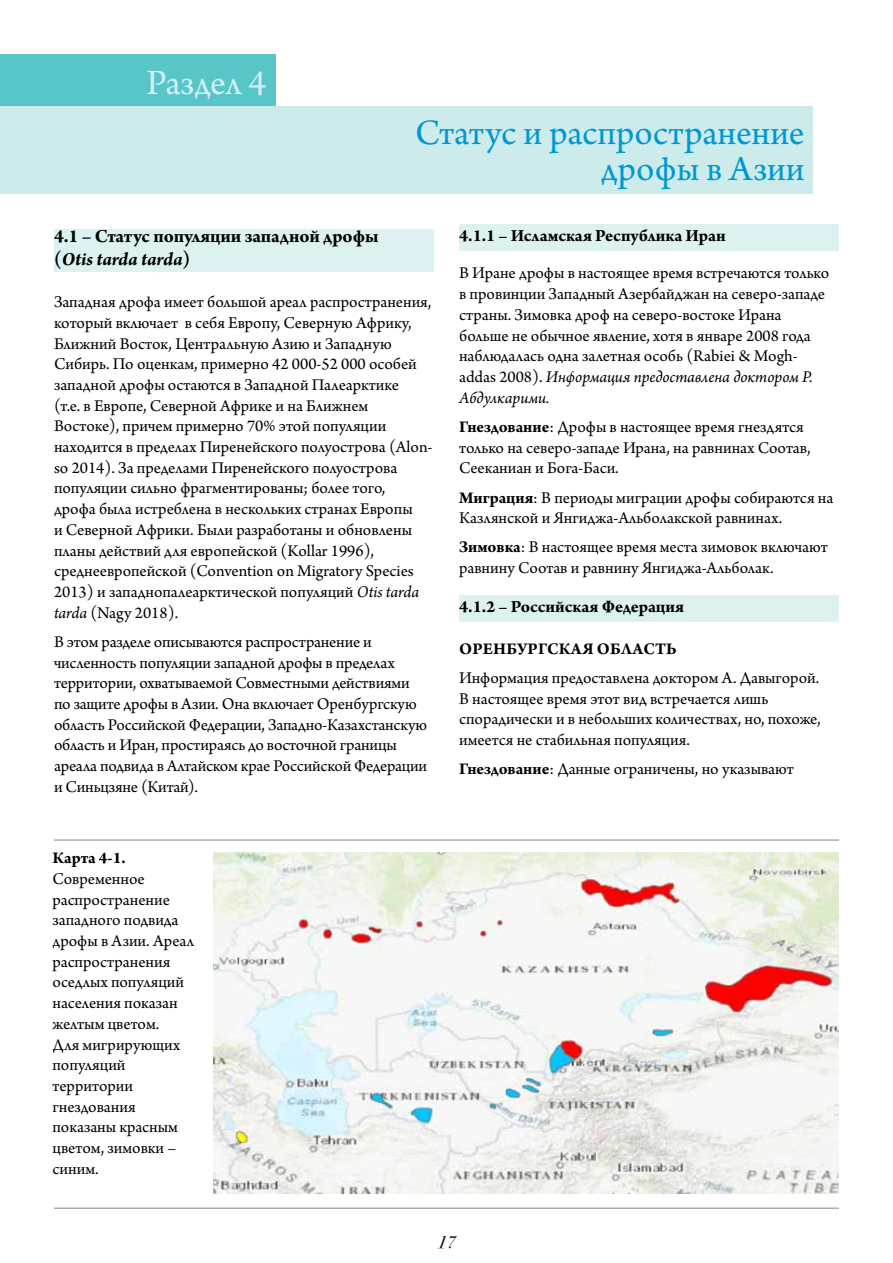
<style>
.page{position:relative;width:893px;height:1263px;background:#fff}
.page>*{position:absolute;margin:0;border:0;box-sizing:border-box;transform-origin:0 0}
.t1{font:37.5px/36px "Arno Pro";color:#0098d0;text-align:right}
.t2{font:37.5px "Arno Pro";letter-spacing:-.01em;color:#d4effc}
.t3{font:700 19.5px/23.4px "Arno Pro";letter-spacing:-.005em;color:#000}
.t4{font:700 18px "Arno Pro";color:#000}
.t5{font:17.25px/20.7px "Arno Pro";letter-spacing:-.005em;color:#000}
.t6{font:700 17.25px "Arno Pro";letter-spacing:.01em;color:#000}
.t7{font:italic 17.25px "Bodoni Svty Two ITCTT";color:#000}
.s1{font-style:italic}
.s2{font-weight:700}
</style>
<div class="page">
<div style="left:0;top:54px;width:275px;height:52px;background:#58c5c7"></div>
<div style="left:0;top:106px;width:812px;height:87px;background:#ceebeb"></div>
<img style="left:214px;top:853px;width:624px;height:341px">
<hr style="left:54px;top:1207px;width:785px;height:2px;background:#abacad">
<hr style="left:54px;top:839px;width:785px;height:2px;background:#abacad">
<div style="left:54px;top:229px;width:380px;height:42px;background:#ddf1f0"></div>
<div style="left:459px;top:224px;width:380px;height:27px;background:#ddf1f0"></div>
<div style="left:459px;top:595px;width:380px;height:27px;background:#ddf1f0"></div>
<h1 class="t2" style="left:146px;top:61px;width:121px">Раздел 4</h1>
<h1 class="t1" style="left:415px;top:116px;width:391px">Статус и распространение дрофы в Азии</h1>
<p class="t3" style="left:54px;top:225px;width:326px">4.1 – Статус популяции западной дрофы (<span class="s1">Otis tarda tarda</span>)</p>
<p class="t5" style="left:54px;top:293px;width:380px">Западная дрофа имеет большой ареал распространения, который включает в себя Европу, Северную Африку, Ближний Восток, Центральную Азию и Западную Сибирь. По оценкам, примерно 42 000-52 000 особей западной дрофы остаются в Западной Палеарктике<br>(т.е. в Европе, Северной Африке и на Ближнем Востоке), причем примерно 70% этой популяции находится в пределах Пиренейского полуострова (Alon&shy;so 2014). За пределами Пиренейского полуострова популяции сильно фрагментированы; более того,<br>дрофа была истреблена в нескольких странах Европы<br>и Северной Африки. Были разработаны и обновлены планы действий для европейской (Kollar 1996), среднеевропейской (Convention on Migratory Species 2013) и западнопалеарктической популяций <span class="s1">Otis tarda tarda</span> (Nagy 2018).</p>
<p class="t5" style="left:54px;top:632px;width:375px">В этом разделе описываются распространение и численность популяции западной дрофы в пределах территории, охватываемой Совместными действиями по защите дрофы в Азии. Она включает Оренбургскую область Российской Федерации, Западно-Казахстанскую область и Иран, простираясь до восточной границы ареала подвида в Алтайском крае Российской Федерации и Синьцзяне (Китай).</p>
<p class="t6" style="left:53px;top:848px;width:75px">Карта 4-1.</p>
<p class="t5" style="left:53px;top:869px;width:143px">Современное распространение западного подвида дрофы в Азии. Ареал распространения оседлых популяций населения показан желтым цветом.<br>Для мигрирующих популяций территории гнездования показаны красным цветом, зимовки – синим.</p>
<p class="t4" style="left:459px;top:225px;width:268px">4.1.1 – Исламская Республика Иран</p>
<p class="t5" style="left:459px;top:264px;width:372px">В Иране дрофы в настоящее время встречаются только в провинции Западный Азербайджан на северо-западе страны. Зимовка дроф на северо-востоке Ирана больше не обычное явление, хотя в январе 2008 года наблюдалась одна залетная особь (Rabiei &amp; Mogh&shy;addas 2008). <span class="s1">Информация предоставлена доктором Р.<br>Абдулкарими.</span></p>
<p class="t5" style="left:459px;top:417px;width:353px"><span class="s2">Гнездование</span>: Дрофы в настоящее время гнездятся только на северо-западе Ирана, на равнинах Соотав,<br>Сееканиан и Бога-Баси.</p>
<p class="t5" style="left:459px;top:488px;width:376px"><span class="s2">Миграция</span>: В периоды миграции дрофы собираются на<br>Казлянской и Янгиджа-Альболакской равнинах.</p>
<p class="t5" style="left:459px;top:538px;width:370px"><span class="s2">Зимовка</span>: В настоящее время места зимовок включают равнину Соотав и равнину Янгиджа-Альболак.</p>
<p class="t4" style="left:459px;top:596px;width:226px">4.1.2 – Российская Федерация</p>
<p class="t6" style="left:459px;top:638px;width:219px">ОРЕНБУРГСКАЯ ОБЛАСТЬ</p>
<p class="t5" style="left:459px;top:668px;width:363px">Информация предоставлена доктором А. Давыгорой.<br>В настоящее время этот вид встречается лишь спорадически и в небольших количествах, но, похоже, имеется не стабильная популяция.</p>
<p class="t5" style="left:459px;top:760px;width:336px"><span class="s2">Гнездование</span>: Данные ограничены, но указывают</p>
<p class="t7" style="left:437px;top:1227px;width:20px">17</p>
</div>
